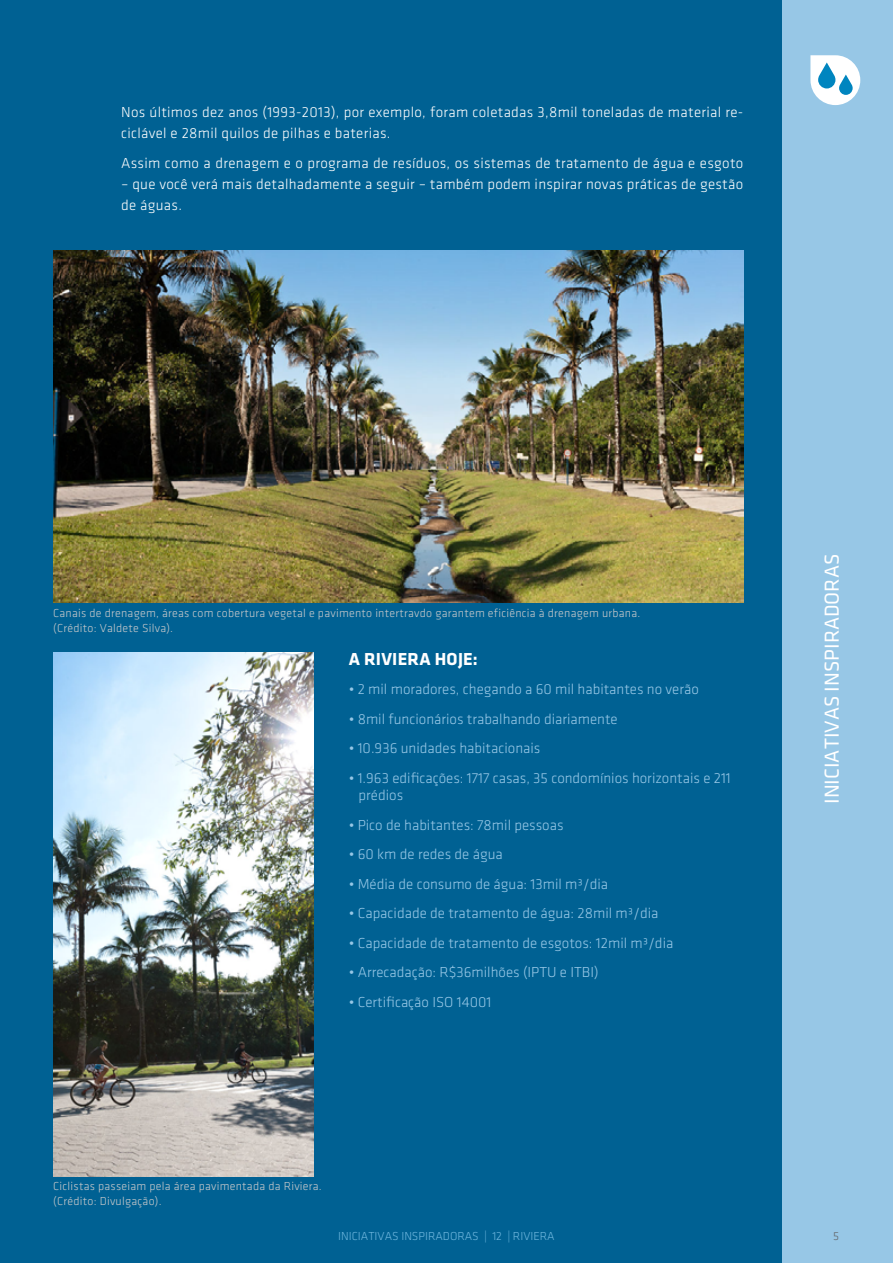
<style>
.page{position:relative;width:893px;height:1263px;background:#fff}
.page>*{position:absolute;margin:0;border:0;box-sizing:border-box;transform-origin:0 0}
.t1{font:21px "Klavika";color:#fff}
.t2{font:700 18px "Klavika";letter-spacing:.015em;color:#fff}
.t3{font:300 15px/17.5px "Klavika";color:#97c7e6}
.t4{font:300 15px/21px "Klavika";letter-spacing:.02em;color:#fff}
.t5{font:300 12px/15px "Klavika";letter-spacing:.02em;color:#c7c8ca}
.t6{font:300 12px "Klavika";color:#6fb7de}
.t7{font:300 12px "Klavika";color:#636466}
</style>
<div class="page">
<hr style="left:0;top:0;width:1px;height:1263px;background:#006193">
<div style="left:1px;top:0;width:892px;height:1263px;background:#006193"></div>
<div style="left:782px;top:0;width:111px;height:1263px;background:#97c7e6"></div>
<svg style="left:810px;top:55px;width:50px;height:50px"></svg>
<img style="left:53px;top:250px;width:690px;height:353px">
<img style="left:53px;top:652px;width:261px;height:525px">
<p class="t4" style="left:121px;top:102px;width:624px">Nos últimos dez anos (1993-2013), por exemplo, foram coletadas 3,8mil toneladas de material re&shy;ciclável e 28mil quilos de pilhas e baterias.</p>
<p class="t4" style="left:121px;top:152px;width:624px">Assim como a drenagem e o programa de resíduos, os sistemas de tratamento de água e esgoto</p>
<p class="t4" style="left:121px;top:173px;width:623px">– que você verá mais detalhadamente a seguir – também podem inspirar novas práticas de gestão de águas.</p>
<p class="t5" style="left:53px;top:605px;width:589px">Canais de drenagem, áreas com cobertura vegetal e pavimento intertravdo garantem eficiência à drenagem urbana. (Crédito: Valdete Silva).</p>
<p class="t2" style="left:349px;top:649px;width:131px">A RIVIERA HOJE:</p>
<p class="t3" style="left:349px;top:681px;width:352px">• 2 mil moradores, chegando a 60 mil habitantes no verão</p>
<p class="t3" style="left:349px;top:710px;width:271px">• 8mil funcionários trabalhando diariamente</p>
<p class="t3" style="left:349px;top:740px;width:193px">• 10.936 unidades habitacionais</p>
<p class="t3" style="left:359px;top:769px;width:374px;text-indent:-10px">• 1.963 edificações: 1717 casas, 35 condomínios horizontais e 211 prédios</p>
<p class="t3" style="left:349px;top:816px;width:216px">• Pico de habitantes: 78mil pessoas</p>
<p class="t3" style="left:349px;top:846px;width:156px">• 60 km de redes de água</p>
<p class="t3" style="left:349px;top:875px;width:261px">• Média de consumo de água: 13mil m³/dia</p>
<p class="t3" style="left:349px;top:905px;width:311px">• Capacidade de tratamento de água: 28mil m³/dia</p>
<p class="t3" style="left:349px;top:934px;width:326px">• Capacidade de tratamento de esgotos: 12mil m³/dia</p>
<p class="t3" style="left:349px;top:964px;width:251px">• Arrecadação: R$36milhões (IPTU e ITBI)</p>
<p class="t3" style="left:349px;top:993px;width:144px">• Certificação ISO 14001</p>
<p class="t5" style="left:53px;top:1178px;width:270px">Ciclistas passeiam pela área pavimentada da Riviera. (Crédito: Divulgação).</p>
<h1 class="t1" style="left:821px;top:804px;width:252px;rotate:-90deg">INICIATIVAS INSPIRADORAS</h1>
<p class="t6" style="left:338px;top:1230px;width:218px">INICIATIVAS INSPIRADORAS | 12 | RIVIERA</p>
<p class="t7" style="left:833px;top:1230px;width:7px">5</p>
</div>
